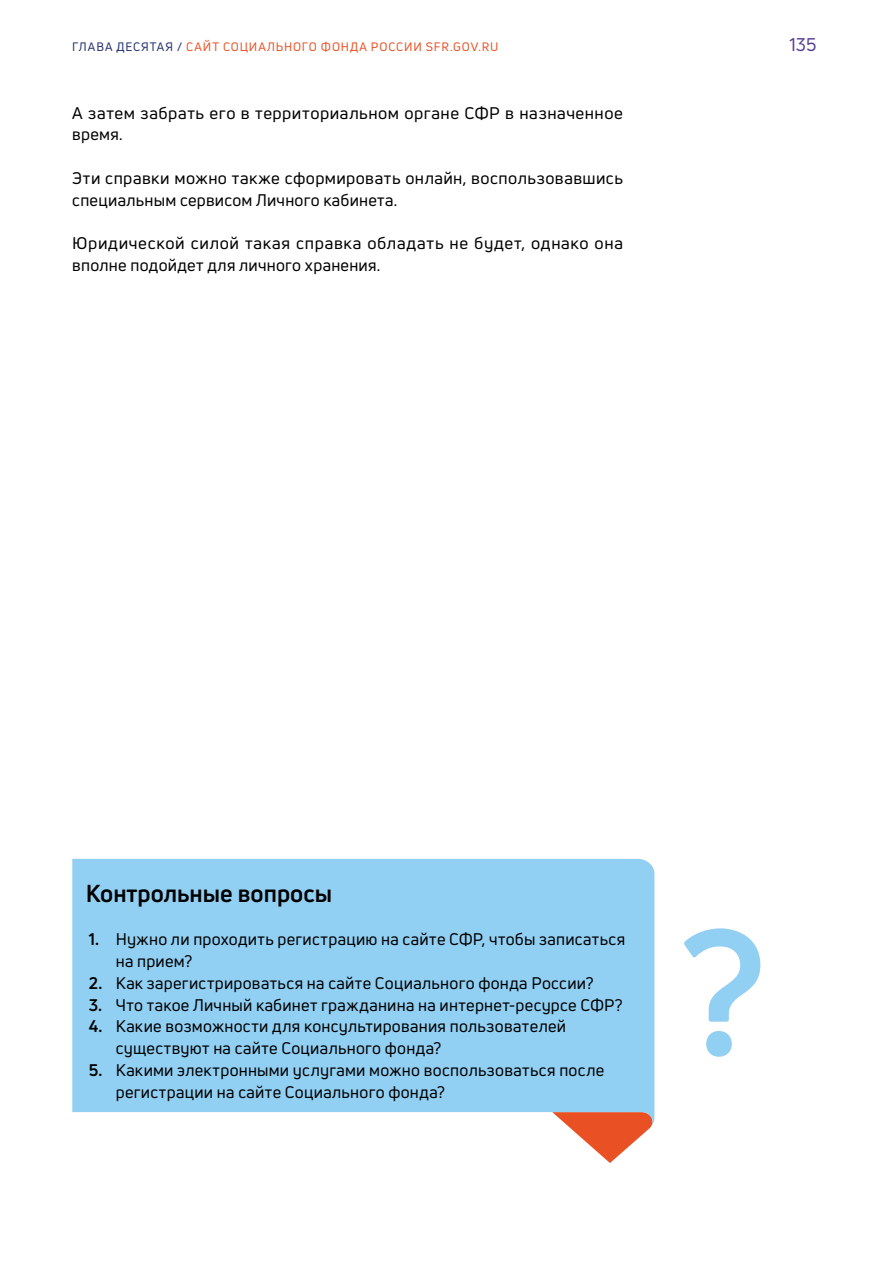
<style>
.page{position:relative;width:893px;height:1263px;background:#fff}
.page>*{position:absolute;margin:0;border:0;box-sizing:border-box;transform-origin:0 0}
.t1{font:700 175.35px "Uni Neue";color:#91cff3}
.t2{font:700 24px "Uni Neue";color:#000}
.t3{font:18px "Uni Neue";color:#573e91}
.t4{font:16.5px/21.8px "Uni Neue";letter-spacing:.02em;color:#000}
.t5{font:12px "Uni Neue";letter-spacing:.07em;color:#e95124}
.s1{color:#243072}
.s2{font-weight:700}
</style>
<div class="page">
<svg style="left:570px;top:1128px;width:80px;height:35px"></svg>
<div style="left:72px;top:859px;width:582px;height:269px;background:#91cff3"></div>
<p class="t5" style="left:72px;top:39px;width:428px"><span class="s1">ГЛАВА ДЕСЯТАЯ /</span> САЙТ СОЦИАЛЬНОГО ФОНДА РОССИИ SFR.GOV.RU</p>
<p class="t3" style="left:789px;top:33px;width:29px">135</p>
<p class="t4" style="left:72px;top:102px;width:552px">А затем забрать его в территориальном органе СФР в назначенное время.</p>
<p class="t4" style="left:72px;top:167px;width:552px">Эти справки можно также сформировать онлайн, воспользовавшись специальным сервисом Личного кабинета.</p>
<p class="t4" style="left:72px;top:232px;width:552px">Юридической силой такая справка обладать не будет, однако она вполне подойдет для личного хранения.</p>
<h2 class="t2" style="left:86px;top:878px;width:248px">Контрольные вопросы</h2>
<p class="t4" style="left:116px;top:928px;width:511px;text-indent:-27px"><span class="s2">1.</span> Нужно ли проходить регистрацию на сайте СФР, чтобы записаться на прием?</p>
<p class="t4" style="left:89px;top:972px;width:506px"><span class="s2">2.</span> Как зарегистрироваться на сайте Социального фонда России?</p>
<p class="t4" style="left:89px;top:993px;width:535px"><span class="s2">3.</span> Что такое Личный кабинет гражданина на интернет-ресурсе СФР?</p>
<p class="t4" style="left:116px;top:1015px;width:452px;text-indent:-27px"><span class="s2">4.</span> Какие возможности для консультирования пользователей существуют на сайте Социального фонда?</p>
<p class="t4" style="left:116px;top:1059px;width:490px;text-indent:-27px"><span class="s2">5.</span> Какими электронными услугами можно воспользоваться после регистрации на сайте Социального фонда?</p>
<h1 class="t1" style="left:680px;top:883px;width:88px">?</h1>
</div>
